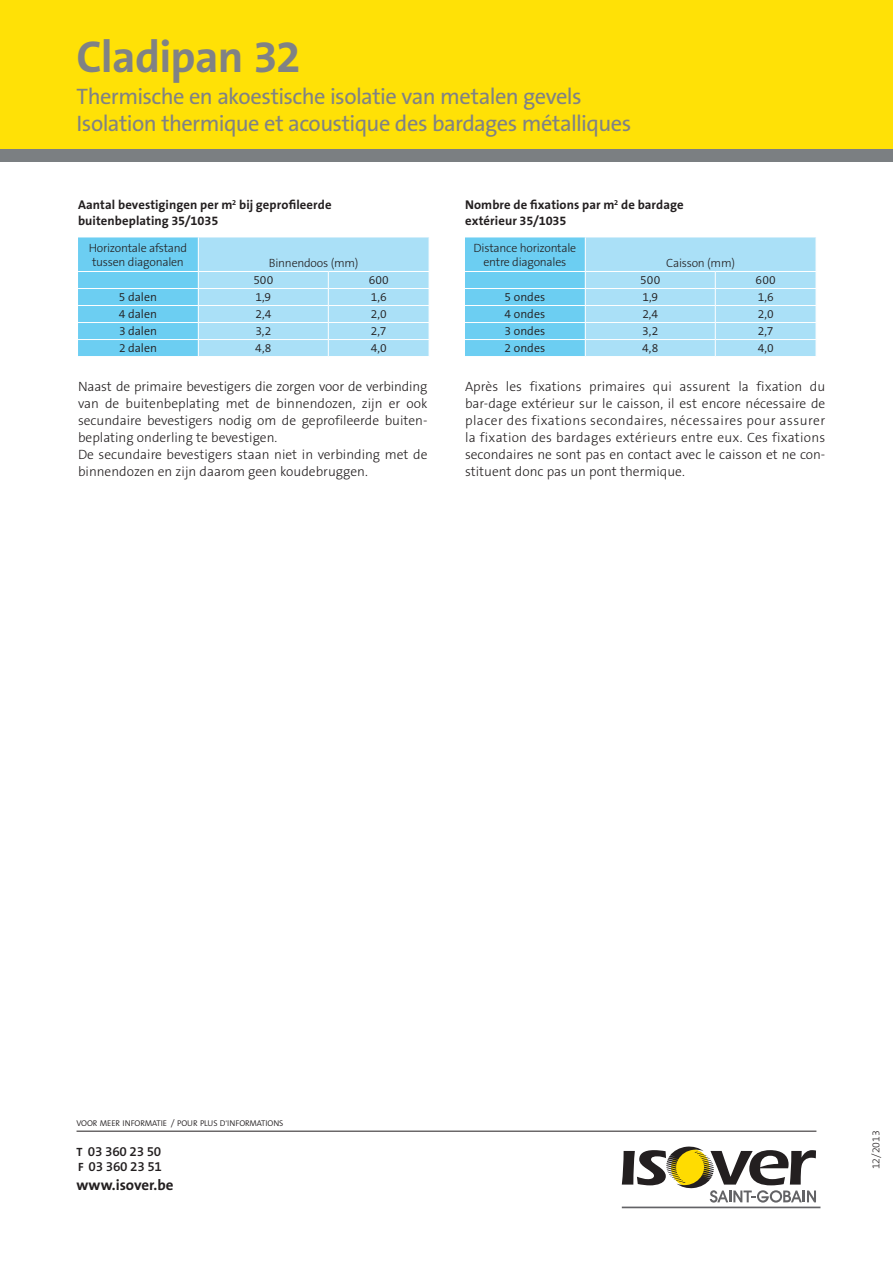
<style>
.page{position:relative;width:893px;height:1263px;background:#fff}
.page>*{position:absolute;margin:0;border:0;box-sizing:border-box;transform-origin:0 0}
.t1{font:700 45px "The Sans B7";letter-spacing:-.015em;color:#808285}
.t2{font:22.5px/27px "The Sans B5 Plain";letter-spacing:-.025em;color:#808285}
.t3{font:700 15px "The Sans B7";color:#231f20}
.t4{font:300 13.5px/17px "The Sans B3";color:#231f20;text-align:justify}
.t5{font:600 13.5px/15px "The Sans B6";letter-spacing:-.015em;color:#231f20}
.t6{font:700 12.75px/15.3px "The Sans B7";letter-spacing:.005em;color:#231f20}
.t7{font:300 12px "The Sans B4";letter-spacing:.005em;color:#231f20}
.t8{font:300 12px/14.4px "The Sans B3";letter-spacing:-.02em;color:#231f20;text-align:center}
.t9{font:300 10.5px "The Sans B3";color:#231f20}
.t10{font:300 8.4px "The Sans B4";letter-spacing:-.015em;color:#231f20}
.s1{font-size:9px}
.s2{font-size:7.5px}
.s3{font-family:"The Sans B7";font-weight:700;font-size:12px}
</style>
<div class="page">
<div style="left:0;top:0;width:893px;height:162px;background:#ffe106"></div>
<div style="left:0;top:149px;width:893px;height:13px;background:#7b7f82"></div>
<hr style="left:77px;top:1131px;width:739px;height:1px;background:#231f20">
<hr style="left:622px;top:1206px;width:198px;height:2px;background:#636366">
<svg style="left:622px;top:1146px;width:194px;height:56px"></svg>
<svg style="left:465px;top:237px;width:351px;height:119px;background:#9adbf5"></svg>
<hr style="left:585px;top:237px;width:1px;height:34px;background:#fff">
<svg style="left:78px;top:237px;width:351px;height:119px;background:#9adbf5"></svg>
<hr style="left:198px;top:237px;width:1px;height:34px;background:#fff">
<h1 class="t1" style="left:77px;top:34px;width:226px">Cladipan 32</h1>
<h2 class="t2" style="left:77px;top:84px;width:556px">Thermische en akoestische isolatie van metalen gevels<br>Isolation thermique et acoustique des bardages métalliques</h2>
<p class="t6" style="left:78px;top:198px;width:255px">Aantal bevestigingen per m<sup>2</sup> bij geprofileerde buitenbeplating 35/1035</p>
<p class="t8" style="left:89px;top:241px;width:100px;text-align:left">Horizontale afstand tussen diagonalen</p>
<p class="t8" style="left:269px;top:256px;width:91px">Binnendoos (mm)</p>
<p class="t7" style="left:253px;top:274px;width:21px">500</p>
<p class="t7" style="left:369px;top:274px;width:22px">600</p>
<p class="t7" style="left:119px;top:291px;width:40px">5 dalen</p>
<p class="t7" style="left:255px;top:291px;width:17px">1,9</p>
<p class="t7" style="left:371px;top:291px;width:17px">1,6</p>
<p class="t7" style="left:119px;top:308px;width:40px">4 dalen</p>
<p class="t7" style="left:255px;top:308px;width:17px">2,4</p>
<p class="t7" style="left:371px;top:308px;width:17px">2,0</p>
<p class="t7" style="left:119px;top:325px;width:40px">3 dalen</p>
<p class="t7" style="left:255px;top:325px;width:17px">3,2</p>
<p class="t7" style="left:371px;top:325px;width:17px">2,7</p>
<p class="t7" style="left:119px;top:342px;width:40px">2 dalen</p>
<p class="t7" style="left:255px;top:342px;width:18px">4,8</p>
<p class="t7" style="left:371px;top:342px;width:17px">4,0</p>
<p class="t4" style="left:78px;top:379px;width:351px;text-align:left">Naast de primaire bevestigers die zorgen voor de verbinding van de buitenbeplating met de binnendozen, zijn er ook secundaire bevestigers nodig om de geprofileerde buiten&shy;beplating onderling te bevestigen.<br>De secundaire bevestigers staan niet in verbinding met de binnendozen en zijn daarom geen koudebruggen.</p>
<p class="t6" style="left:465px;top:198px;width:220px">Nombre de fixations par m<sup>2</sup> de bardage extérieur 35/1035</p>
<p class="t8" style="left:474px;top:241px;width:104px">Distance horizontale entre diagonales</p>
<p class="t8" style="left:666px;top:256px;width:70px">Caisson (mm)</p>
<p class="t7" style="left:640px;top:274px;width:21px">500</p>
<p class="t7" style="left:756px;top:274px;width:22px">600</p>
<p class="t7" style="left:505px;top:291px;width:42px">5 ondes</p>
<p class="t7" style="left:642px;top:291px;width:17px">1,9</p>
<p class="t7" style="left:758px;top:291px;width:17px">1,6</p>
<p class="t7" style="left:505px;top:308px;width:42px">4 ondes</p>
<p class="t7" style="left:642px;top:308px;width:17px">2,4</p>
<p class="t7" style="left:758px;top:308px;width:17px">2,0</p>
<p class="t7" style="left:505px;top:325px;width:42px">3 ondes</p>
<p class="t7" style="left:642px;top:325px;width:17px">3,2</p>
<p class="t7" style="left:758px;top:325px;width:17px">2,7</p>
<p class="t7" style="left:505px;top:342px;width:42px">2 ondes</p>
<p class="t7" style="left:642px;top:342px;width:18px">4,8</p>
<p class="t7" style="left:758px;top:342px;width:17px">4,0</p>
<p class="t4" style="left:465px;top:379px;width:362px">Après les fixations primaires qui assurent la fixation du bar-dage extérieur sur le caisson, il est encore nécessaire de placer des fixations secondaires, nécessaires pour assurer la fixation des bardages extérieurs entre eux. Ces fixations secondaires ne sont pas en contact avec le caisson et ne con&shy;stituent donc pas un pont thermique.</p>
<p class="t10" style="left:77px;top:1118px;width:208px">VOOR MEER INFORMATIE <span class="s1">/</span> POUR PLUS D<span class="s2">’</span>INFORMATIONS</p>
<p class="t5" style="left:77px;top:1144px;width:87px"><span class="s3">T</span> 03 360 23 50<br><span class="s3">F</span> 03 360 23 51</p>
<p class="t3" style="left:77px;top:1177px;width:98px">www.isover.be</p>
<p class="t9" style="left:871px;top:1169px;width:41px;rotate:-90deg">12/2013</p>
</div>
